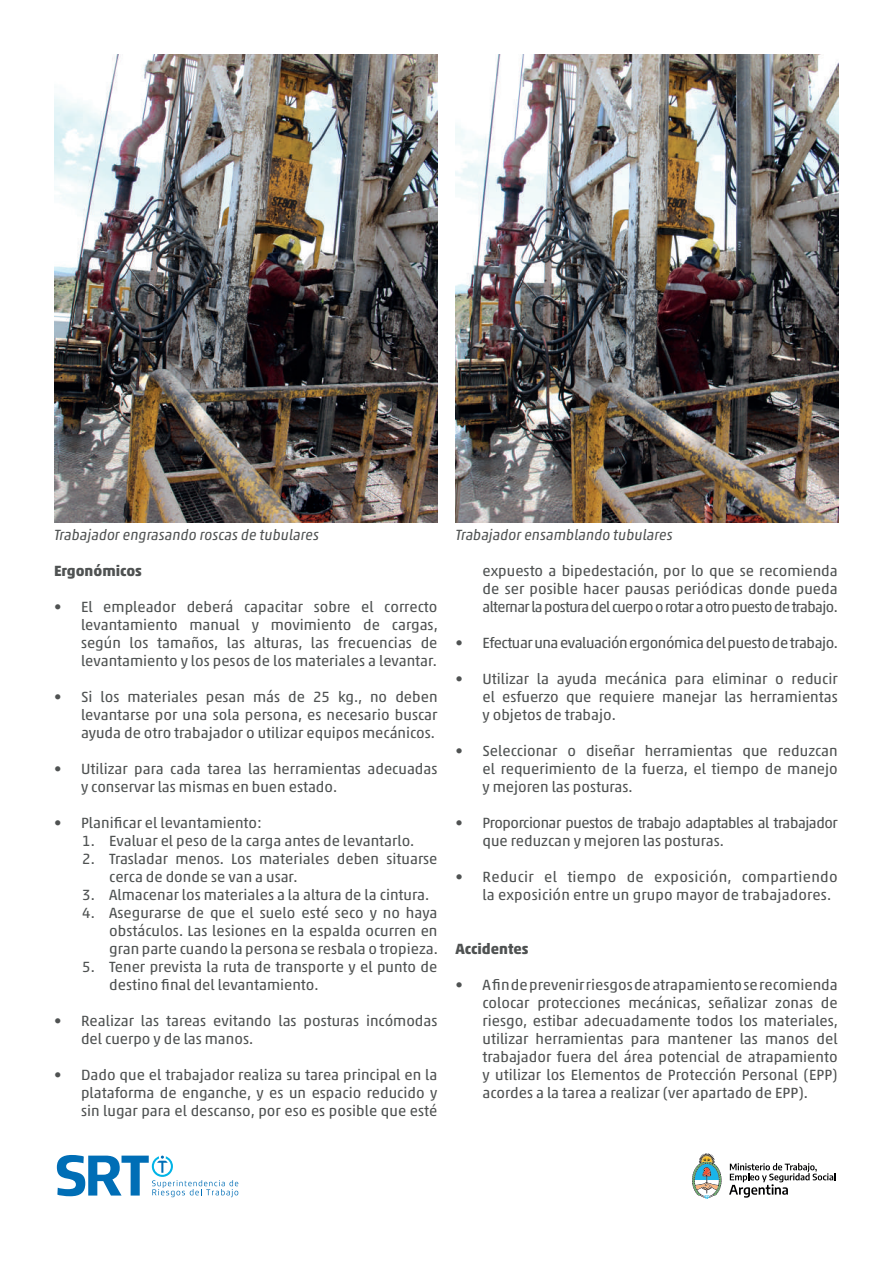
<style>
.page{position:relative;width:893px;height:1263px;background:#fff}
.page>*{position:absolute;margin:0;border:0;box-sizing:border-box;transform-origin:0 0}
.t1{font:15px/18px "Akko Pro";color:#4f5252;text-align:justify}
.t2{font:15px/18px "Akko Pro";letter-spacing:-.03em;color:#4f5252}
.t3{font:italic 15px "Akko Pro";color:#4f5252}
.t4{font:700 15px "Akko Pro";color:#4f5252}
</style>
<div class="page">
<svg style="left:692px;top:1153px;width:30px;height:46px"></svg>
<svg style="left:729px;top:1163px;width:106px;height:34px"></svg>
<svg style="left:57px;top:1155px;width:181px;height:42px"></svg>
<img style="left:54px;top:54px;width:383px;height:468px">
<img style="left:455px;top:54px;width:384px;height:468px">
<p class="t3" style="left:54px;top:526px;width:267px">Trabajador engrasando roscas de tubulares</p>
<p class="t3" style="left:455px;top:526px;width:219px">Trabajador ensamblando tubulares</p>
<p class="t4" style="left:54px;top:562px;width:89px">Ergonómicos</p>
<p class="t1" style="left:81px;top:598px;width:358px;text-indent:-27px">• El empleador deberá capacitar sobre el correcto levantamiento manual y movimiento de cargas, según los tamaños, las alturas, las frecuencias de levantamiento y los pesos de los materiales a levantar.</p>
<p class="t1" style="left:81px;top:688px;width:358px;text-indent:-27px">• Si los materiales pesan más de 25 kg., no deben levantarse por una sola persona, es necesario buscar ayuda de otro trabajador o utilizar equipos mecánicos.</p>
<p class="t1" style="left:81px;top:760px;width:358px;text-indent:-27px">• Utilizar para cada tarea las herramientas adecuadas y conservar las mismas en buen estado.</p>
<p class="t1" style="left:54px;top:814px;width:209px">• Planificar el levantamiento:</p>
<p class="t1" style="left:82px;top:832px;width:334px">1. Evaluar el peso de la carga antes de levantarlo.</p>
<p class="t1" style="left:109px;top:850px;width:330px;text-indent:-27px">2. Trasladar menos. Los materiales deben situarse cerca de donde se van a usar.</p>
<p class="t1" style="left:82px;top:886px;width:348px">3. Almacenar los materiales a la altura de la cintura.</p>
<p class="t1" style="left:109px;top:904px;width:330px;text-indent:-27px">4. Asegurarse de que el suelo esté seco y no haya obstáculos. Las lesiones en la espalda ocurren en gran parte cuando la persona se resbala o tropieza.</p>
<p class="t1" style="left:109px;top:958px;width:330px;text-indent:-27px">5. Tener prevista la ruta de transporte y el punto de destino final del levantamiento.</p>
<p class="t1" style="left:81px;top:1012px;width:358px;text-indent:-27px">• Realizar las tareas evitando las posturas incómodas del cuerpo y de las manos.</p>
<p class="t1" style="left:81px;top:1066px;width:358px;text-indent:-27px">• Dado que el trabajador realiza su tarea principal en la plataforma de enganche, y es un espacio reducido y sin lugar para el descanso, por eso es posible que esté</p>
<p class="t1" style="left:482px;top:562px;width:357px">expuesto a bipedestación, por lo que se recomienda de ser posible hacer pausas periódicas donde pueda alternar la postura del cuerpo o rotar a otro puesto de trabajo.</p>
<p class="t2" style="left:455px;top:634px;width:384px">• Efectuar una evaluación ergonómica del puesto de trabajo.</p>
<p class="t1" style="left:482px;top:670px;width:357px;text-indent:-27px">• Utilizar la ayuda mecánica para eliminar o reducir el esfuerzo que requiere manejar las herramientas y objetos de trabajo.</p>
<p class="t1" style="left:482px;top:742px;width:357px;text-indent:-27px">• Seleccionar o diseñar herramientas que reduzcan el requerimiento de la fuerza, el tiempo de manejo y mejoren las posturas.</p>
<p class="t2" style="left:482px;top:814px;width:357px;text-indent:-27px">• Proporcionar puestos de trabajo adaptables al trabajador que reduzcan y mejoren las posturas.</p>
<p class="t1" style="left:482px;top:868px;width:357px;text-indent:-27px">• Reducir el tiempo de exposición, compartiendo la exposición entre un grupo mayor de trabajadores.</p>
<p class="t4" style="left:455px;top:940px;width:75px">Accidentes</p>
<p class="t1" style="left:482px;top:976px;width:357px;text-indent:-27px">• A fin de prevenir riesgos de atrapamiento se recomienda colocar protecciones mecánicas, señalizar zonas de riesgo, estibar adecuadamente todos los materiales, utilizar herramientas para mantener las manos del trabajador fuera del área potencial de atrapamiento y utilizar los Elementos de Protección Personal (EPP) acordes a la tarea a realizar (ver apartado de EPP).</p>
</div>
